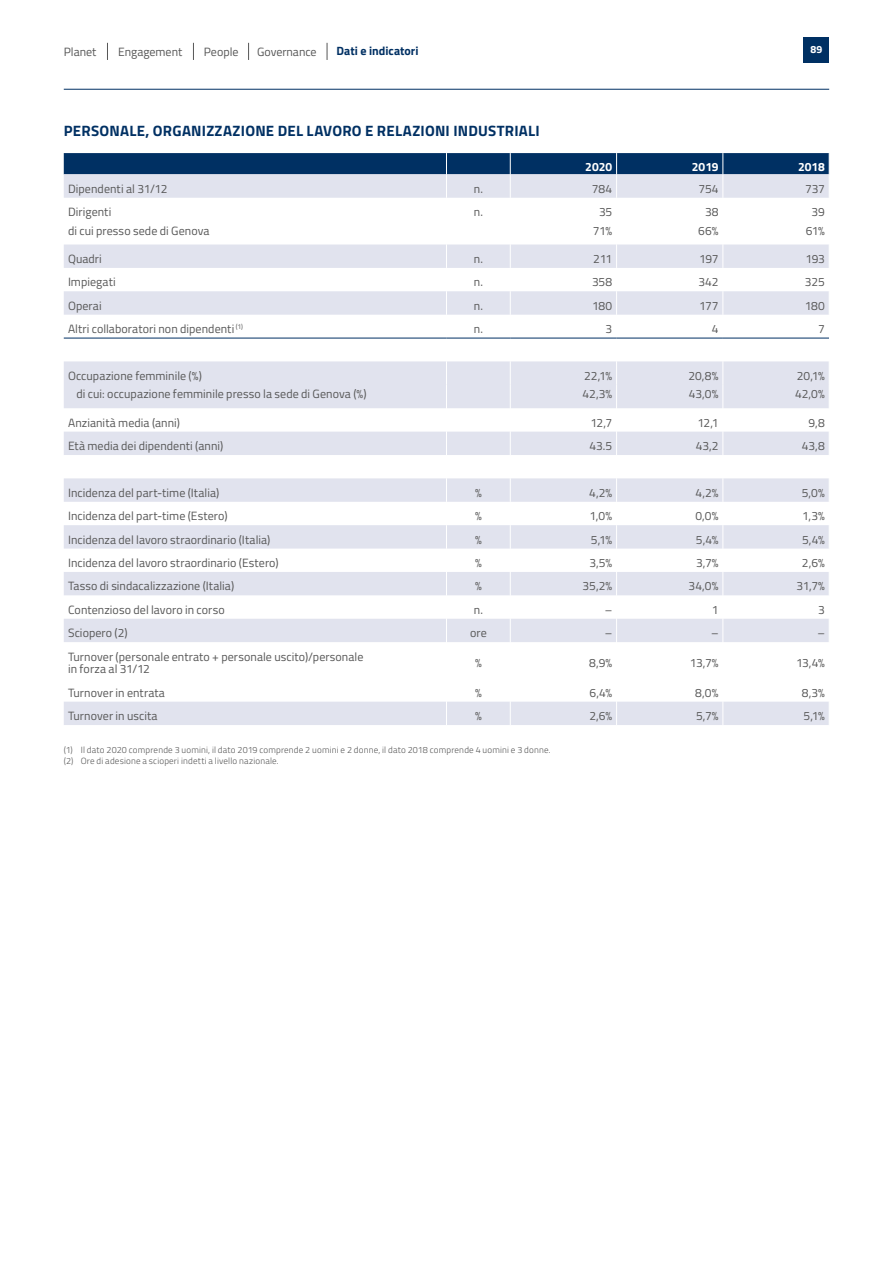
<style>
.page{position:relative;width:893px;height:1263px;background:#fff}
.page>*{position:absolute;margin:0;border:0;box-sizing:border-box;transform-origin:0 0}
.t1{font:700 15px "Titillium Web";letter-spacing:.015em;color:#003063}
.t2{font:12px/12px "Titillium Web";letter-spacing:.005em;color:#575757}
.t3{font:700 12px "Titillium Web";color:#003063}
.t4{font:700 12px "Titillium Web";letter-spacing:.005em;color:#fff}
.t5{font:700 10.5px "Titillium Web";color:#fff}
.t6{font:300 9px/11.2px "Titillium Web";letter-spacing:.02em;color:#575757}
</style>
<div class="page">
<div style="left:804px;top:37px;width:25px;height:25px;background:#003063"></div>
<hr style="left:64px;top:89px;width:765px;height:1px;background:#003063">
<svg style="left:107px;top:43px;width:1px;height:17px"></svg>
<svg style="left:193px;top:43px;width:1px;height:17px"></svg>
<svg style="left:248px;top:43px;width:1px;height:17px"></svg>
<svg style="left:327px;top:43px;width:1px;height:17px"></svg>
<div style="left:64px;top:701px;width:765px;height:24px;background:#e1e3ee"></div>
<svg style="left:446px;top:701px;width:1px;height:24px"></svg>
<svg style="left:510px;top:701px;width:1px;height:24px"></svg>
<svg style="left:616px;top:701px;width:1px;height:24px"></svg>
<svg style="left:723px;top:701px;width:1px;height:24px"></svg>
<svg style="left:64px;top:153px;width:766px;height:489px"></svg>
<hr style="left:64px;top:338px;width:382px;height:1px;background:#003063">
<hr style="left:446px;top:338px;width:64px;height:1px;background:#003063">
<hr style="left:510px;top:338px;width:107px;height:1px;background:#003063">
<hr style="left:617px;top:338px;width:106px;height:1px;background:#003063">
<hr style="left:723px;top:338px;width:106px;height:1px;background:#003063">
<p class="t2" style="left:64px;top:45px;width:34px">Planet</p>
<p class="t2" style="left:118px;top:45px;width:66px">Engagement</p>
<p class="t2" style="left:204px;top:45px;width:36px">People</p>
<p class="t2" style="left:257px;top:45px;width:61px">Governance</p>
<p class="t3" style="left:337px;top:41px;width:83px">Dati e indicatori</p>
<p class="t5" style="left:810px;top:41px;width:13px">89</p>
<p class="t1" style="left:64px;top:119px;width:478px">PERSONALE, ORGANIZZAZIONE DEL LAVORO E RELAZIONI INDUSTRIALI</p>
<p class="t4" style="left:585px;top:157px;width:29px">2020</p>
<p class="t4" style="left:692px;top:157px;width:28px">2019</p>
<p class="t4" style="left:798px;top:157px;width:28px">2018</p>
<p class="t2" style="left:68px;top:182px;width:101px">Dipendenti al 31/12</p>
<p class="t2" style="left:474px;top:182px;width:11px">n.</p>
<p class="t2" style="left:592px;top:182px;width:22px">784</p>
<p class="t2" style="left:698px;top:182px;width:22px">754</p>
<p class="t2" style="left:805px;top:182px;width:21px">737</p>
<p class="t2" style="left:68px;top:205px;width:45px">Dirigenti</p>
<p class="t2" style="left:474px;top:205px;width:11px">n.</p>
<p class="t2" style="left:599px;top:205px;width:15px">35</p>
<p class="t2" style="left:705px;top:205px;width:15px">38</p>
<p class="t2" style="left:811px;top:205px;width:15px">39</p>
<p class="t2" style="left:68px;top:224px;width:143px">di cui presso sede di Genova</p>
<p class="t2" style="left:593px;top:224px;width:21px">71%</p>
<p class="t2" style="left:698px;top:224px;width:22px">66%</p>
<p class="t2" style="left:806px;top:224px;width:21px">61%</p>
<p class="t2" style="left:68px;top:252px;width:35px">Quadri</p>
<p class="t2" style="left:474px;top:252px;width:11px">n.</p>
<p class="t2" style="left:593px;top:252px;width:21px">211</p>
<p class="t2" style="left:699px;top:252px;width:21px">197</p>
<p class="t2" style="left:805px;top:252px;width:21px">193</p>
<p class="t2" style="left:68px;top:276px;width:49px">Impiegati</p>
<p class="t2" style="left:474px;top:276px;width:11px">n.</p>
<p class="t2" style="left:592px;top:276px;width:22px">358</p>
<p class="t2" style="left:698px;top:276px;width:22px">342</p>
<p class="t2" style="left:805px;top:276px;width:22px">325</p>
<p class="t2" style="left:68px;top:299px;width:35px">Operai</p>
<p class="t2" style="left:474px;top:299px;width:11px">n.</p>
<p class="t2" style="left:592px;top:299px;width:22px">180</p>
<p class="t2" style="left:699px;top:299px;width:21px">177</p>
<p class="t2" style="left:805px;top:299px;width:22px">180</p>
<p class="t2" style="left:68px;top:322px;width:176px">Altri collaboratori non dipendenti <sup>(1)</sup></p>
<p class="t2" style="left:474px;top:322px;width:11px">n.</p>
<p class="t2" style="left:606px;top:322px;width:8px">3</p>
<p class="t2" style="left:712px;top:322px;width:8px">4</p>
<p class="t2" style="left:818px;top:322px;width:8px">7</p>
<p class="t2" style="left:68px;top:369px;width:135px">Occupazione femminile (%)</p>
<p class="t2" style="left:584px;top:369px;width:30px">22,1%</p>
<p class="t2" style="left:688px;top:369px;width:32px">20,8%</p>
<p class="t2" style="left:797px;top:369px;width:30px">20,1%</p>
<p class="t2" style="left:77px;top:388px;width:292px">di cui: occupazione femminile presso la sede di Genova (%)</p>
<p class="t2" style="left:583px;top:388px;width:31px">42,3%</p>
<p class="t2" style="left:689px;top:388px;width:31px">43,0%</p>
<p class="t2" style="left:795px;top:388px;width:31px">42,0%</p>
<p class="t2" style="left:68px;top:416px;width:114px">Anzianità media (anni)</p>
<p class="t2" style="left:590px;top:416px;width:23px">12,7</p>
<p class="t2" style="left:697px;top:416px;width:23px">12,1</p>
<p class="t2" style="left:809px;top:416px;width:18px">9,8</p>
<p class="t2" style="left:68px;top:439px;width:157px">Età media dei dipendenti (anni)</p>
<p class="t2" style="left:589px;top:439px;width:24px">43.5</p>
<p class="t2" style="left:696px;top:439px;width:24px">43,2</p>
<p class="t2" style="left:802px;top:439px;width:25px">43,8</p>
<p class="t2" style="left:68px;top:486px;width:153px">Incidenza del part-time (Italia)</p>
<p class="t2" style="left:475px;top:486px;width:8px">%</p>
<p class="t2" style="left:589px;top:486px;width:25px">4,2%</p>
<p class="t2" style="left:695px;top:486px;width:25px">4,2%</p>
<p class="t2" style="left:802px;top:486px;width:25px">5,0%</p>
<p class="t2" style="left:68px;top:509px;width:161px">Incidenza del part-time (Estero)</p>
<p class="t2" style="left:475px;top:509px;width:8px">%</p>
<p class="t2" style="left:589px;top:509px;width:24px">1,0%</p>
<p class="t2" style="left:695px;top:509px;width:25px">0,0%</p>
<p class="t2" style="left:802px;top:509px;width:24px">1,3%</p>
<p class="t2" style="left:68px;top:533px;width:204px">Incidenza del lavoro straordinario (Italia)</p>
<p class="t2" style="left:475px;top:533px;width:8px">%</p>
<p class="t2" style="left:591px;top:533px;width:23px">5,1%</p>
<p class="t2" style="left:696px;top:533px;width:24px">5,4%</p>
<p class="t2" style="left:802px;top:533px;width:24px">5,4%</p>
<p class="t2" style="left:68px;top:556px;width:212px">Incidenza del lavoro straordinario (Estero)</p>
<p class="t2" style="left:475px;top:556px;width:8px">%</p>
<p class="t2" style="left:589px;top:556px;width:25px">3,5%</p>
<p class="t2" style="left:696px;top:556px;width:24px">3,7%</p>
<p class="t2" style="left:802px;top:556px;width:25px">2,6%</p>
<p class="t2" style="left:68px;top:580px;width:168px">Tasso di sindacalizzazione (Italia)</p>
<p class="t2" style="left:475px;top:580px;width:8px">%</p>
<p class="t2" style="left:583px;top:580px;width:31px">35,2%</p>
<p class="t2" style="left:688px;top:580px;width:32px">34,0%</p>
<p class="t2" style="left:796px;top:580px;width:30px">31,7%</p>
<p class="t2" style="left:68px;top:603px;width:158px">Contenzioso del lavoro in corso</p>
<p class="t2" style="left:474px;top:603px;width:11px">n.</p>
<p class="t2" style="left:605px;top:603px;width:9px">–</p>
<p class="t2" style="left:712px;top:603px;width:8px">1</p>
<p class="t2" style="left:818px;top:603px;width:8px">3</p>
<p class="t2" style="left:68px;top:626px;width:61px">Sciopero (2)</p>
<p class="t2" style="left:470px;top:626px;width:18px">ore</p>
<p class="t2" style="left:605px;top:626px;width:9px">–</p>
<p class="t2" style="left:711px;top:626px;width:9px">–</p>
<p class="t2" style="left:817px;top:626px;width:9px">–</p>
<p class="t2" style="left:68px;top:650px;width:297px">Turnover (personale entrato + personale uscito)/personale in forza al 31/12</p>
<p class="t2" style="left:475px;top:656px;width:8px">%</p>
<p class="t2" style="left:589px;top:656px;width:25px">8,9%</p>
<p class="t2" style="left:690px;top:656px;width:30px">13,7%</p>
<p class="t2" style="left:796px;top:656px;width:30px">13,4%</p>
<p class="t2" style="left:68px;top:686px;width:98px">Turnover in entrata</p>
<p class="t2" style="left:475px;top:686px;width:8px">%</p>
<p class="t2" style="left:589px;top:686px;width:24px">6,4%</p>
<p class="t2" style="left:695px;top:686px;width:25px">8,0%</p>
<p class="t2" style="left:802px;top:686px;width:25px">8,3%</p>
<p class="t2" style="left:68px;top:709px;width:91px">Turnover in uscita</p>
<p class="t2" style="left:475px;top:709px;width:8px">%</p>
<p class="t2" style="left:589px;top:709px;width:25px">2,6%</p>
<p class="t2" style="left:696px;top:709px;width:24px">5,7%</p>
<p class="t2" style="left:804px;top:709px;width:23px">5,1%</p>
<p class="t6" style="left:64px;top:744px;width:488px">(1) Il dato 2020 comprende 3 uomini, il dato 2019 comprende 2 uomini e 2 donne, il dato 2018 comprende 4 uomini e 3 donne. (2) Ore di adesione a scioperi indetti a livello nazionale.</p>
</div>
